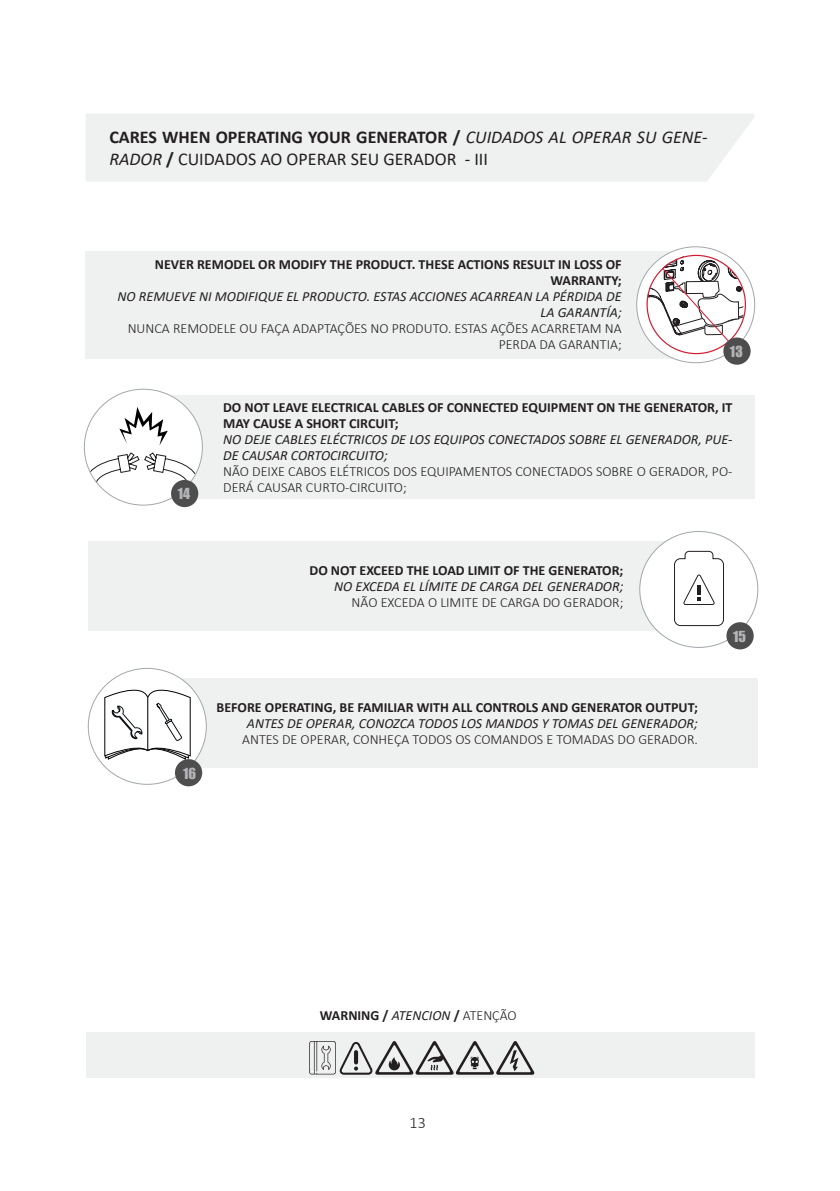
<style>
.page{position:relative;width:840px;height:1191px;background:#fff}
.page>*{position:absolute;margin:0;border:0;box-sizing:border-box;transform-origin:0 0}
.t1{font:700 18px/21.6px "Calibri";color:#231f20}
.t2{font:300 16px "Calibri";color:#231f20}
.t3{font:700 14px/16px "Calibri";color:#231f20}
.t4{font:300 14px/16px "Calibri";color:#231f20}
.t5{font:italic 14px/16px "Calibri";color:#231f20}
.t6{font:14px "Impact";color:#b4b5b9}
.s1{font-weight:400;font-style:italic}
.s2{font-weight:400}
.s3{font-weight:300}
</style>
<div class="page">
<div style="left:86px;top:114px;width:669px;height:68px;background:#eff0f0"></div>
<div style="left:88px;top:541px;width:594px;height:89px;background:#eff0f0"></div>
<div style="left:639px;top:531px;width:118px;height:116px;background:#fff;border-radius:50%"></div>
<div style="left:726px;top:622px;width:27px;height:27px;background:#4f4e4e;border-radius:50%"></div>
<div style="left:152px;top:395px;width:601px;height:103px;background:#eff0f0"></div>
<div style="left:84px;top:389px;width:118px;height:116px;background:#fff;border-radius:50%"></div>
<div style="left:86px;top:1032px;width:668px;height:45px;background:#eff0f0"></div>
<svg style="left:309px;top:1041px;width:225px;height:33px"></svg>
<div style="left:163px;top:678px;width:594px;height:89px;background:#eff0f0"></div>
<div style="left:88px;top:668px;width:118px;height:116px;background:#fff;border-radius:50%"></div>
<div style="left:175px;top:759px;width:27px;height:27px;background:#4f4e4e;border-radius:50%"></div>
<div style="left:85px;top:251px;width:594px;height:107px;background:#eff0f0"></div>
<svg style="left:636px;top:246px;width:118px;height:116px"></svg>
<svg style="left:104px;top:681px;width:86px;height:78px"></svg>
<svg style="left:674px;top:550px;width:49px;height:76px"></svg>
<svg style="left:119px;top:407px;width:49px;height:38px"></svg>
<svg style="left:85px;top:453px;width:115px;height:52px"></svg>
<div style="left:171px;top:480px;width:27px;height:27px;background:#4f4e4e;border-radius:50%"></div>
<svg style="left:647px;top:255px;width:96px;height:87px"></svg>
<div style="left:723px;top:337px;width:27px;height:28px;background:#4f4e4e;border-radius:50%"></div>
<p class="t1" style="left:109px;top:126px;width:599px">CARES WHEN OPERATING YOUR GENERATOR / <span class="s1">CUIDADOS AL OPERAR SU GENE-<br>RADOR</span> / <span class="s2">CUIDADOS AO OPERAR SEU GERADOR - III</span></p>
<p class="t3" style="left:155px;top:256px;width:468px;text-align:right">NEVER REMODEL OR MODIFY THE PRODUCT. THESE ACTIONS RESULT IN LOSS OF<br>WARRANTY;</p>
<p class="t5" style="left:117px;top:288px;width:505px;text-align:right">NO REMUEVE NI MODIFIQUE EL PRODUCTO. ESTAS ACCIONES ACARREAN LA PÉRDIDA DE<br>LA GARANTÍA;</p>
<p class="t4" style="left:128px;top:320px;width:495px;text-align:right">NUNCA REMODELE OU FAÇA ADAPTAÇÕES NO PRODUTO. ESTAS AÇÕES ACARRETAM NA<br>PERDA DA GARANTIA;</p>
<p class="t6" style="left:729px;top:340px;width:14px">13</p>
<p class="t6" style="left:177px;top:483px;width:14px">14</p>
<p class="t3" style="left:223px;top:399px;width:510px">DO NOT LEAVE ELECTRICAL CABLES OF CONNECTED EQUIPMENT ON THE GENERATOR, IT<br>MAY CAUSE A SHORT CIRCUIT;</p>
<p class="t5" style="left:223px;top:430px;width:510px">NO DEJE CABLES ELÉCTRICOS DE LOS EQUIPOS CONECTADOS SOBRE EL GENERADOR, PUE-<br>DE CAUSAR CORTOCIRCUITO;</p>
<p class="t4" style="left:223px;top:463px;width:510px">NÃO DEIXE CABOS ELÉTRICOS DOS EQUIPAMENTOS CONECTADOS SOBRE O GERADOR, PO-<br>DERÁ CAUSAR CURTO-CIRCUITO;</p>
<p class="t3" style="left:309px;top:562px;width:315px">DO NOT EXCEED THE LOAD LIMIT OF THE GENERATOR;</p>
<p class="t5" style="left:334px;top:577px;width:290px">NO EXCEDA EL LÍMITE DE CARGA DEL GENERADOR;</p>
<p class="t4" style="left:351px;top:594px;width:273px">NÃO EXCEDA O LIMITE DE CARGA DO GERADOR;</p>
<p class="t6" style="left:183px;top:762px;width:14px">16</p>
<p class="t3" style="left:216px;top:699px;width:482px">BEFORE OPERATING, BE FAMILIAR WITH ALL CONTROLS AND GENERATOR OUTPUT;</p>
<p class="t5" style="left:247px;top:714px;width:452px">ANTES DE OPERAR, CONOZCA TODOS LOS MANDOS Y TOMAS DEL GENERADOR;</p>
<p class="t4" style="left:242px;top:731px;width:457px">ANTES DE OPERAR, CONHEÇA TODOS OS COMANDOS E TOMADAS DO GERADOR.</p>
<p class="t6" style="left:732px;top:625px;width:14px">15</p>
<p class="t3" style="left:320px;top:1007px;width:198px">WARNING / <span class="s1">ATENCION</span> / <span class="s3">ATENÇÃO</span></p>
<p class="t2" style="left:409px;top:1112px;width:18px">13</p>
</div>
